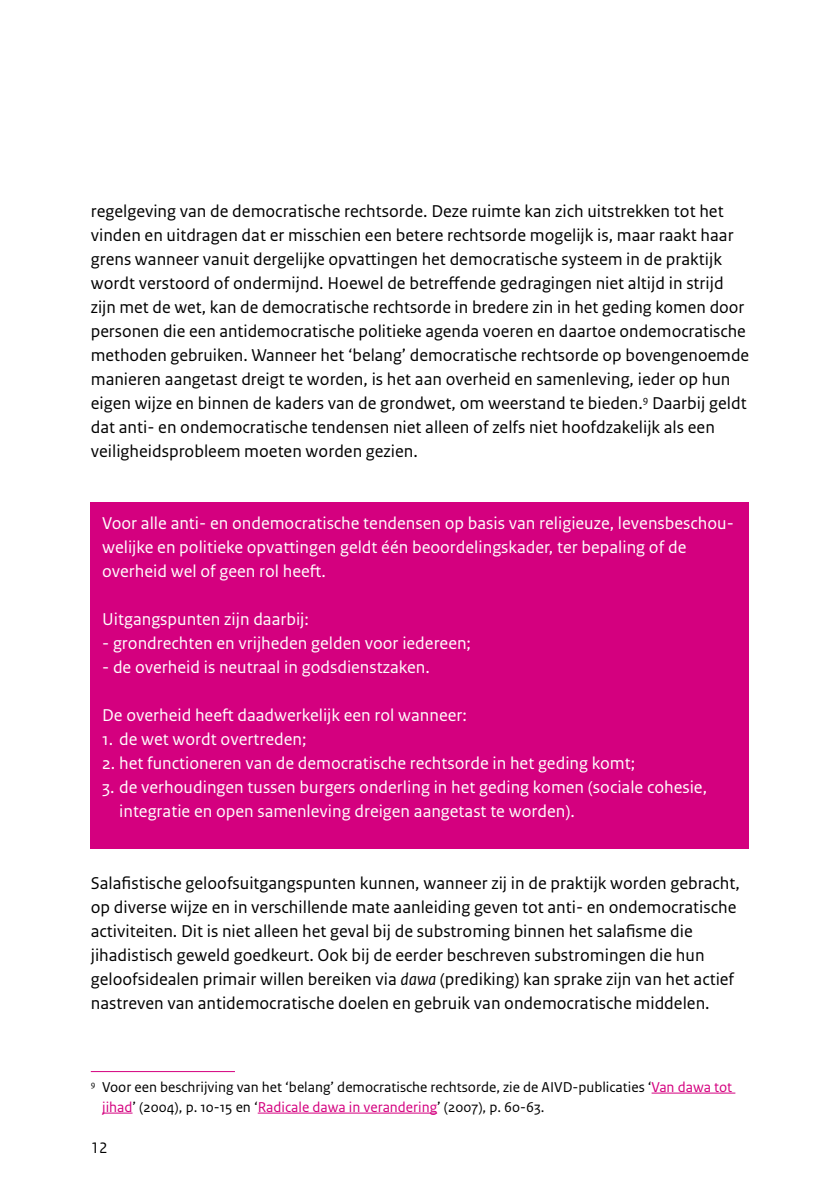
<style>
.page{position:relative;width:840px;height:1191px;background:#fff}
.page>*{position:absolute;margin:0;border:0;box-sizing:border-box;transform-origin:0 0}
._10_RO_Broodtekst_Sa{font:18px/24px "Rijksoverheid Sans Text";color:#000}
.t1{font:18px/24px "Rijksoverheid Sans Text";color:#fff}
.t2{font:16px "Rijksoverheid Sans Text";color:#000}
._14_RO_Voetnoot{font:15px/20px "Rijksoverheid Sans Text";color:#000}
.s1{font-style:italic}
.s2{color:#d4007f}
</style>
<div class="page">
<div style="left:91px;top:503px;width:657px;height:346px;background:#d4007f"></div>
<hr style="left:91px;top:1071px;width:144px;height:1px;background:#d4007f">
<hr style="left:651px;top:1092px;width:84px;height:1px;background:#d4007f">
<hr style="left:102px;top:1112px;width:30px;height:1px;background:#d4007f">
<hr style="left:257px;top:1112px;width:180px;height:1px;background:#d4007f">
<p class="_10_RO_Broodtekst_Sa" style="left:91px;top:199px;width:659px">regelgeving van de democratische rechtsorde. Deze ruimte kan zich uitstrekken tot het vinden en uitdragen dat er misschien een betere rechtsorde mogelijk is, maar raakt haar grens wanneer vanuit dergelijke opvattingen het democratische systeem in de praktijk wordt verstoord of ondermijnd. Hoewel de betreffende gedragingen niet altijd in strijd zijn met de wet, kan de democratische rechtsorde in bredere zin in het geding komen door personen die een antidemocratische politieke agenda voeren en daartoe ondemocratische methoden gebruiken. Wanneer het ‘belang’ democratische rechtsorde op bovengenoemde manieren aangetast dreigt te worden, is het aan overheid en samenleving, ieder op hun eigen wijze en binnen de kaders van de grondwet, om weerstand te bieden.<sup>9</sup> Daarbij geldt dat anti- en ondemocratische tendensen niet alleen of zelfs niet hoofdzakelijk als een veiligheidsprobleem moeten worden gezien.</p>
<p class="t1" style="left:102px;top:511px;width:632px">Voor alle anti- en ondemocratische tendensen op basis van religieuze, levensbeschou&shy;welijke en politieke opvattingen geldt één beoordelingskader, ter bepaling of de overheid wel of geen rol heeft.</p>
<p class="t1" style="left:102px;top:607px;width:208px">Uitgangspunten zijn daarbij:</p>
<p class="t1" style="left:102px;top:631px;width:370px">- grondrechten en vrijheden gelden voor iedereen;</p>
<p class="t1" style="left:102px;top:655px;width:329px">- de overheid is neutraal in godsdienstzaken.</p>
<p class="t1" style="left:102px;top:703px;width:366px">De overheid heeft daadwerkelijk een rol wanneer:</p>
<p class="t1" style="left:102px;top:727px;width:206px">1. de wet wordt overtreden;</p>
<p class="t1" style="left:102px;top:751px;width:534px">2. het functioneren van de democratische rechtsorde in het geding komt;</p>
<p class="t1" style="left:119px;top:775px;width:589px;text-indent:-17px">3. de verhoudingen tussen burgers onderling in het geding komen (sociale cohesie, integratie en open samenleving dreigen aangetast te worden).</p>
<p class="_10_RO_Broodtekst_Sa" style="left:91px;top:871px;width:650px">Salafistische geloofsuitgangspunten kunnen, wanneer zij in de praktijk worden gebracht, op diverse wijze en in verschillende mate aanleiding geven tot anti- en ondemocratische activiteiten. Dit is niet alleen het geval bij de substroming binnen het salafisme die jihadistisch geweld goedkeurt. Ook bij de eerder beschreven substromingen die hun geloofsidealen primair willen bereiken via <span class="s1">dawa</span> (prediking) kan sprake zijn van het actief nastreven van antidemocratische doelen en gebruik van ondemocratische middelen.</p>
<p class="_14_RO_Voetnoot" style="left:102px;top:1077px;width:631px;text-indent:-11px"><sup>9</sup> Voor een beschrijving van het ‘belang’ democratische rechtsorde, zie de AIVD-publicaties ‘<span class="s2">Van dawa tot jihad</span>’ (2004), p. 10-15 en ‘<span class="s2">Radicale dawa in verandering</span>’ (2007), p. 60-63.</p>
<p class="t2" style="left:91px;top:1138px;width:18px">12</p>
</div>
